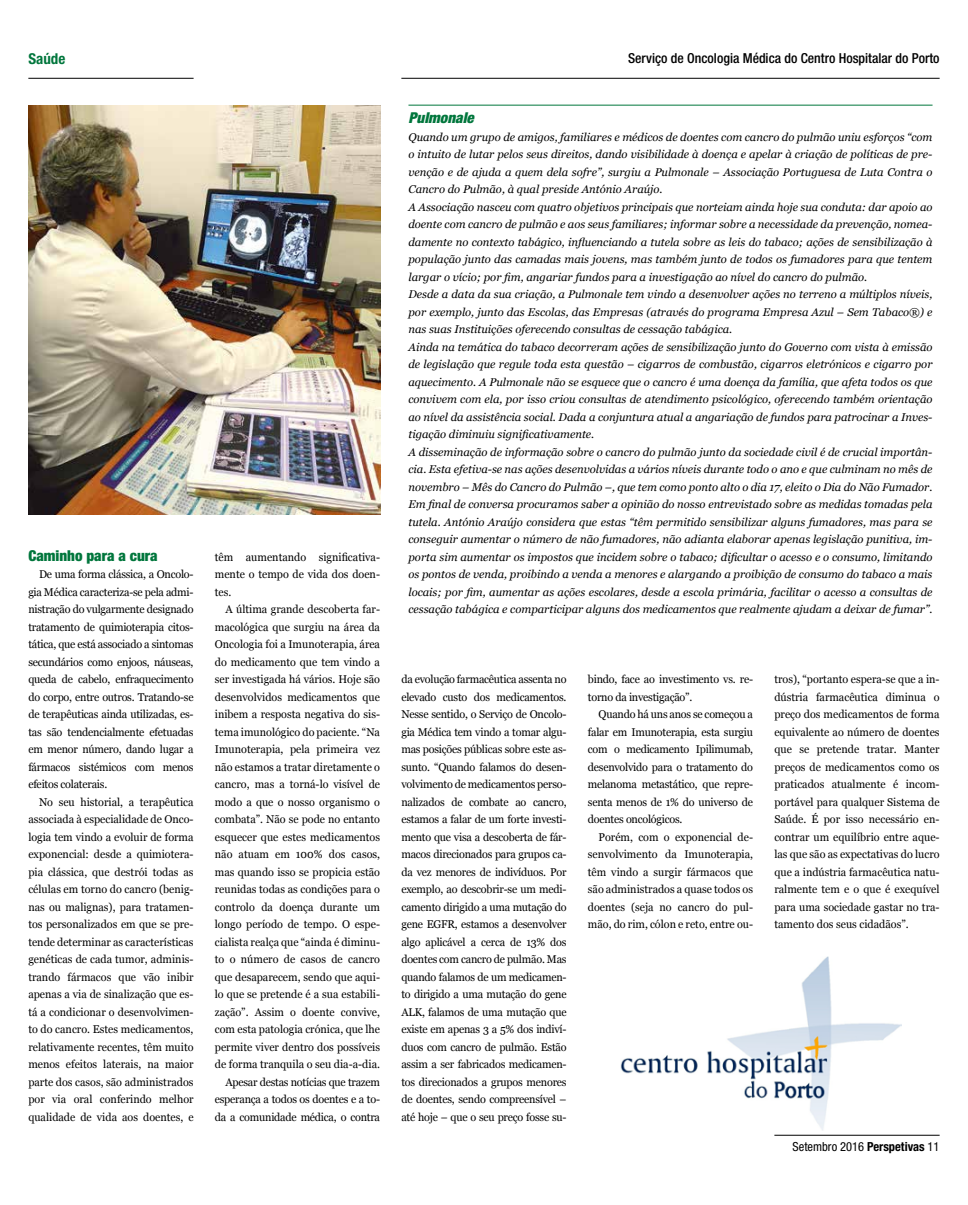
<style>
.page{position:relative;width:968px;height:1205px;background:#fff}
.page>*{position:absolute;margin:0;border:0;box-sizing:border-box;transform-origin:0 0}
.t1{font:900 condensed 15px "Helvetica Neue LT Std";color:#00763c}
.t2{font:italic 900 condensed 15px "Helvetica Neue LT Std";color:#00763c}
.t3{font:700 condensed 15px "Helvetica Neue LT Std";color:#00763c}
.t4{font:500 condensed 13.75px "Helvetica Neue LT Std";color:#000}
.t5{font:condensed 12.5px "Helvetica Neue LT Std";color:#000}
.t6{font:11.25px/17.5px "Georgia";color:#000;text-align:justify;scale:.96 1}
.t7{font:italic 11.25px/17.5px "Georgia";color:#000}
.t8{font:11.25px/17.5px "Georgia";letter-spacing:-.02em;color:#000;scale:.96 1}
.s1{font-weight:700}
</style>
<div class="page">
<hr style="left:28px;top:78px;width:165px;height:1px;background:#000">
<hr style="left:401px;top:78px;width:538px;height:1px;background:#000">
<hr style="left:774px;top:1135px;width:165px;height:1px;background:#000">
<hr style="left:408px;top:105px;width:524px;height:1px;background:#00763c">
<img style="left:620px;top:956px;width:281px;height:175px">
<img style="left:28px;top:106px;width:352px;height:408px">
<h1 class="t3" style="left:28px;top:49px;width:38px">Saúde</h1>
<h1 class="t1" style="left:28px;top:546px;width:131px">Caminho para a cura</h1>
<p class="t6" style="left:28px;top:565px;width:174px;text-indent:11px">De uma forma clássica, a Oncolo&shy;gia Médica caracteriza-se pela admi&shy;nistração do vulgarmente designado tratamento de quimioterapia citos&shy;tática, que está associado a sintomas secundários como enjoos, náuseas, queda de cabelo, enfraquecimento do corpo, entre outros. Tratando-se de terapêuticas ainda utilizadas, es&shy;tas são tendencialmente efetuadas em menor número, dando lugar a fármacos sistémicos com menos efeitos colaterais.</p>
<p class="t6" style="left:28px;top:793px;width:174px;text-indent:11px">No seu historial, a terapêutica associada à especialidade de Onco&shy;logia tem vindo a evoluir de forma exponencial: desde a quimiotera&shy;pia clássica, que destrói todas as células em torno do cancro (benig&shy;nas ou malignas), para tratamen&shy;tos personalizados em que se pre&shy;tende determinar as características genéticas de cada tumor, adminis&shy;trando fármacos que vão inibir apenas a via de sinalização que es&shy;tá a condicionar o desenvolvimen&shy;to do cancro. Estes medicamentos, relativamente recentes, têm muito menos efeitos laterais, na maior parte dos casos, são administrados por via oral conferindo melhor qualidade de vida aos doentes, e</p>
<p class="t6" style="left:215px;top:548px;width:174px">têm aumentando significativa&shy;mente o tempo de vida dos doen&shy;tes.</p>
<p class="t6" style="left:215px;top:600px;width:174px;text-align:right">A última grande descoberta far&shy;macológica que surgiu na área da<br>Oncologia foi a Imunoterapia, área do medicamento que tem vindo a ser investigada há vários. Hoje são desenvolvidos medicamentos que inibem a resposta negativa do sis&shy;tema imunológico do paciente. “Na<br>Imunoterapia, pela primeira vez não estamos a tratar diretamente o cancro, mas a torná-lo visível de modo a que o nosso organismo o combata”. Não se pode no entanto esquecer que estes medicamentos não atuam em 100% dos casos, mas quando isso se propicia estão reunidas todas as condições para o controlo da doença durante um longo período de tempo. O espe&shy;cialista realça que “ainda é diminu&shy;to o número de casos de cancro que desaparecem, sendo que aqui&shy;lo que se pretende é a sua estabili&shy;zação”. Assim o doente convive, com esta patologia crónica, que lhe permite viver dentro dos possíveis de forma tranquila o seu dia-a-dia.<br>Apesar destas notícias que trazem esperança a todos os doentes e a to&shy;da a comunidade médica, o contra</p>
<p class="t4" style="left:628px;top:50px;width:313px">Serviço de Oncologia Médica do Centro Hospitalar do Porto</p>
<h1 class="t2" style="left:408px;top:109px;width:67px">Pulmonale</h1>
<p class="t7" style="left:408px;top:128px;width:525px">Quando um grupo de amigos, familiares e médicos de doentes com cancro do pulmão uniu esforços “com o intuito de lutar pelos seus direitos, dando visibilidade à doença e apelar à criação de políticas de pre&shy;venção e de ajuda a quem dela sofre”, surgiu a Pulmonale – Associação Portuguesa de Luta Contra o Cancro do Pulmão, à qual preside António Araújo.<br>A Associação nasceu com quatro objetivos principais que norteiam ainda hoje sua conduta: dar apoio ao doente com cancro de pulmão e aos seus familiares; informar sobre a necessidade da prevenção, nomea&shy;damente no contexto tabágico, influenciando a tutela sobre as leis do tabaco; ações de sensibilização à população junto das camadas mais jovens, mas também junto de todos os fumadores para que tentem largar o vício; por fim, angariar fundos para a investigação ao nível do cancro do pulmão.<br>Desde a data da sua criação, a Pulmonale tem vindo a desenvolver ações no terreno a múltiplos níveis, por exemplo, junto das Escolas, das Empresas (através do programa Empresa Azul – Sem Tabaco®) e nas suas Instituições oferecendo consultas de cessação tabágica.<br>Ainda na temática do tabaco decorreram ações de sensibilização junto do Governo com vista à emissão de legislação que regule toda esta questão – cigarros de combustão, cigarros eletrónicos e cigarro por aquecimento. A Pulmonale não se esquece que o cancro é uma doença da família, que afeta todos os que convivem com ela, por isso criou consultas de atendimento psicológico, oferecendo também orientação ao nível da assistência social. Dada a conjuntura atual a angariação de fundos para patrocinar a Inves&shy;tigação diminuiu significativamente.<br>A disseminação de informação sobre o cancro do pulmão junto da sociedade civil é de crucial importân&shy;cia. Esta efetiva-se nas ações desenvolvidas a vários níveis durante todo o ano e que culminam no mês de novembro – Mês do Cancro do Pulmão –, que tem como ponto alto o dia 17, eleito o Dia do Não Fumador.<br>Em final de conversa procuramos saber a opinião do nosso entrevistado sobre as medidas tomadas pela tutela. António Araújo considera que estas “têm permitido sensibilizar alguns fumadores, mas para se conseguir aumentar o número de não fumadores, não adianta elaborar apenas legislação punitiva, im&shy;porta sim aumentar os impostos que incidem sobre o tabaco; dificultar o acesso e o consumo, limitando os pontos de venda, proibindo a venda a menores e alargando a proibição de consumo do tabaco a mais locais; por fim, aumentar as ações escolares, desde a escola primária, facilitar o acesso a consultas de cessação tabágica e comparticipar alguns dos medicamentos que realmente ajudam a deixar de fumar”.</p>
<p class="t6" style="left:401px;top:670px;width:174px">da evolução farmacêutica assenta no elevado custo dos medicamentos.<br>Nesse sentido, o Serviço de Oncolo&shy;gia Médica tem vindo a tomar algu&shy;mas posições públicas sobre este as&shy;sunto. “Quando falamos do desen&shy;volvimento de medicamentos perso&shy;nalizados de combate ao cancro, estamos a falar de um forte investi&shy;mento que visa a descoberta de fár&shy;macos direcionados para grupos ca&shy;da vez menores de indivíduos. Por exemplo, ao descobrir-se um medi&shy;camento dirigido a uma mutação do gene EGFR, estamos a desenvolver algo aplicável a cerca de 13% dos doentes com cancro de pulmão. Mas quando falamos de um medicamen&shy;to dirigido a uma mutação do gene ALK, falamos de uma mutação que existe em apenas 3 a 5% dos indiví&shy;duos com cancro de pulmão. Estão assim a ser fabricados medicamen&shy;tos direcionados a grupos menores de doentes, sendo compreensível – até hoje – que o seu preço fosse su-</p>
<p class="t8" style="left:587px;top:670px;width:173px">bindo, face ao investimento vs. re&shy;torno da investigação”.</p>
<p class="t6" style="left:587px;top:705px;width:173px;text-indent:11px">Quando há uns anos se começou a falar em Imunoterapia, esta surgiu com o medicamento Ipilimumab, desenvolvido para o tratamento do melanoma metastático, que repre&shy;senta menos de 1% do universo de doentes oncológicos.</p>
<p class="t6" style="left:587px;top:828px;width:173px;text-indent:11px">Porém, com o exponencial de&shy;senvolvimento da Imunoterapia, têm vindo a surgir fármacos que são administrados a quase todos os doentes (seja no cancro do pul&shy;mão, do rim, cólon e reto, entre ou-</p>
<p class="t6" style="left:774px;top:670px;width:173px">tros), “portanto espera-se que a in&shy;dústria farmacêutica diminua o preço dos medicamentos de forma equivalente ao número de doentes que se pretende tratar. Manter preços de medicamentos como os praticados atualmente é incom&shy;portável para qualquer Sistema de Saúde. É por isso necessário en&shy;contrar um equilíbrio entre aque&shy;las que são as expectativas do lucro que a indústria farmacêutica natu&shy;ralmente tem e o que é exequível para uma sociedade gastar no tra&shy;tamento dos seus cidadãos”.</p>
<p class="t5" style="left:792px;top:1139px;width:148px">Setembro 2016 <span class="s1">Perspetivas</span> 11</p>
</div>
